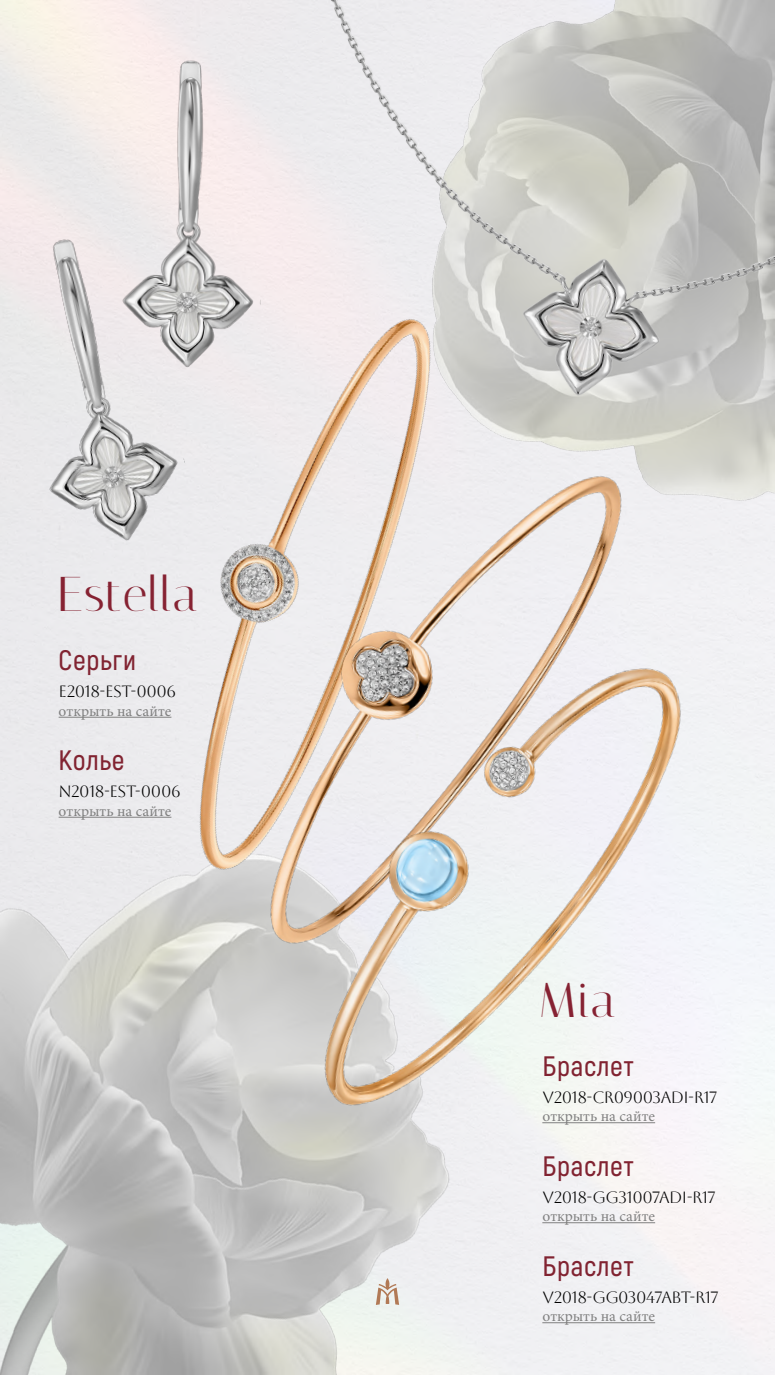
<style>
.page{position:relative;width:775px;height:1375px;background:#fff}
.page>*{position:absolute;margin:0;border:0;box-sizing:border-box;transform-origin:0 0}
.t1{font:48.75px "Italiana";letter-spacing:.02em;color:#862232}
.t2{font:600 28.12px "Akrobat";letter-spacing:.025em;color:#812331}
.t3{font:16.25px "Aboreto";letter-spacing:-.035em;color:#000}
.t4{font:15.44px "Minion Pro";color:#808080}
</style>
<div class="page">
<img style="left:0;top:0;width:775px;height:1375px">
<svg style="left:376px;top:1278px;width:23px;height:27px"></svg>
<img style="left:0;top:210px;width:46px;height:369px">
<div style="left:27px;top:307px;width:129px;height:576px;background:#eaeaec"></div>
<img style="left:156px;top:742px;width:113px;height:217px">
<img style="left:269px;top:742px;width:465px;height:375px">
<img style="left:46px;top:0;width:729px;height:742px">
<hr style="left:542px;top:1322px;width:113px;height:1px;background:#808080">
<hr style="left:542px;top:1222px;width:113px;height:1px;background:#808080">
<hr style="left:542px;top:1122px;width:113px;height:1px;background:#808080">
<hr style="left:59px;top:817px;width:112px;height:1px;background:#808080">
<hr style="left:59px;top:717px;width:112px;height:1px;background:#808080">
<h1 class="t1" style="left:58px;top:566px;width:142px">Estella</h1>
<h2 class="t2" style="left:59px;top:643px;width:79px">Серьги</h2>
<p class="t3" style="left:59px;top:682px;width:119px">E2018-EST-0006</p>
<p class="t4" style="left:59px;top:702px;width:114px">открыть на сайте</p>
<h2 class="t2" style="left:59px;top:743px;width:68px">Колье</h2>
<p class="t3" style="left:59px;top:782px;width:123px">N2018-EST-0006</p>
<p class="t4" style="left:59px;top:802px;width:114px">открыть на сайте</p>
<h1 class="t1" style="left:538px;top:972px;width:79px">Mia</h1>
<h2 class="t2" style="left:542px;top:1049px;width:93px">Браслет</h2>
<p class="t3" style="left:542px;top:1088px;width:177px">V2018-CR09003ADI-R17</p>
<p class="t4" style="left:542px;top:1107px;width:114px">открыть на сайте</p>
<h2 class="t2" style="left:542px;top:1149px;width:93px">Браслет</h2>
<p class="t3" style="left:542px;top:1188px;width:175px">V2018-GG31007ADI-R17</p>
<p class="t4" style="left:542px;top:1207px;width:114px">открыть на сайте</p>
<h2 class="t2" style="left:542px;top:1249px;width:93px">Браслет</h2>
<p class="t3" style="left:542px;top:1288px;width:178px">V2018-GG03047ABT-R17</p>
<p class="t4" style="left:542px;top:1307px;width:114px">открыть на сайте</p>
</div>
